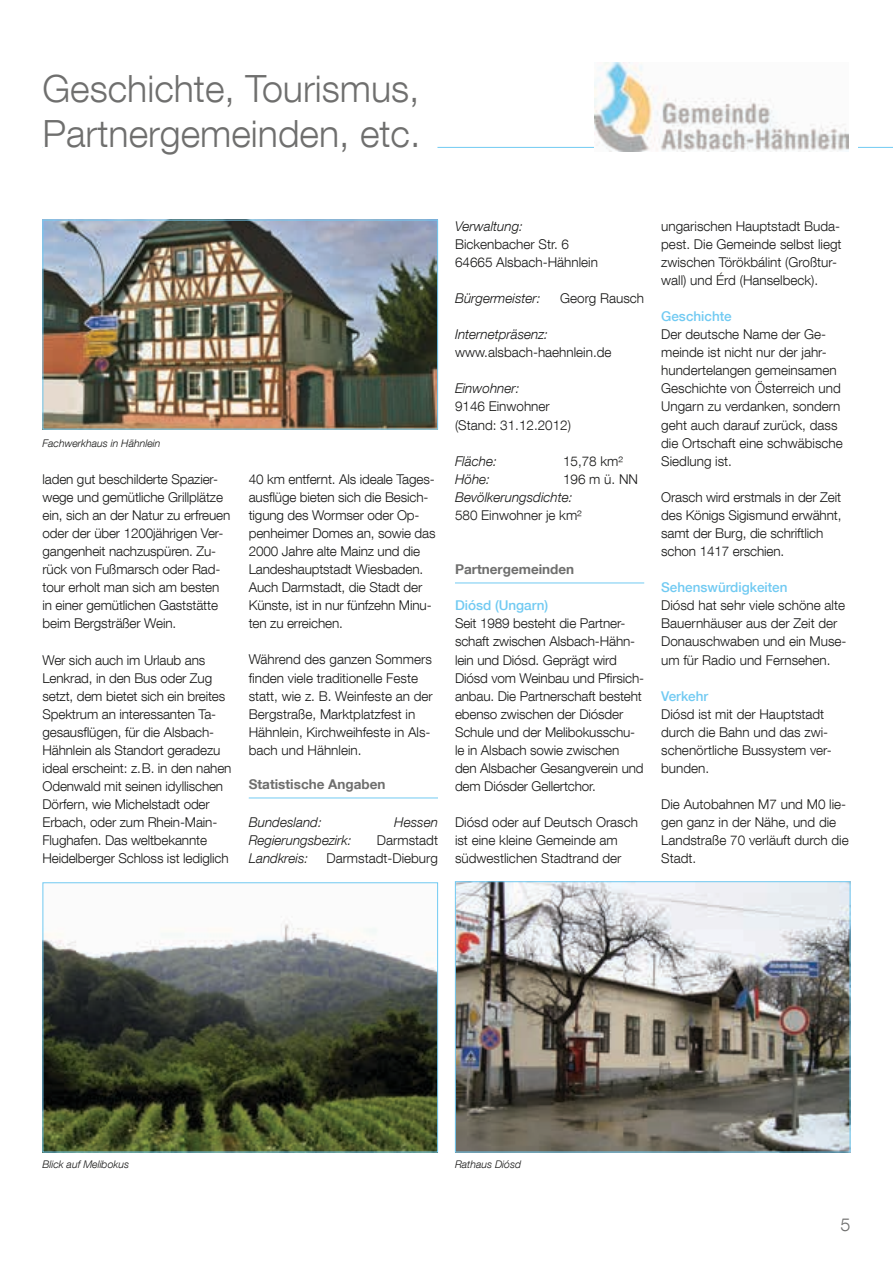
<style>
.page{position:relative;width:893px;height:1263px;background:#fff}
.page>*{position:absolute;margin:0;border:0;box-sizing:border-box;transform-origin:0 0}
.t1{font:300 37.5px/45px "Helvetica Neue LT Com";color:#6f6f6e}
.t2{font:300 18px "Helvetica Neue LT Com";color:#6f6f6e}
.t3{font:300 13.5px/18.1px "Helvetica Neue LT Com";letter-spacing:-.01em;color:#181817}
.t4{font:italic 300 13.5px "Helvetica Neue LT Com";color:#181817}
.t5{font:500 13.5px "Helvetica Neue LT Com";color:#71caf2}
.t6{font:700 13.5px "Helvetica Neue LT Com";color:#6f6f6e}
.t7{font:italic 300 10.5px "Helvetica Neue LT Com";color:#181817}
</style>
<div class="page">
<hr style="left:43px;top:147px;width:850px;height:1px;background:#71caf2">
<div style="left:595px;top:63px;width:263px;height:88px;background:#fff"></div>
<img style="left:595px;top:63px;width:253px;height:88px">
<div style="left:43px;top:145px;width:394px;height:5px;background:#fff"></div>
<hr style="left:455px;top:583px;width:189px;height:1px;background:#71caf2">
<hr style="left:249px;top:797px;width:189px;height:1px;background:#71caf2">
<img style="left:45px;top:222px;width:391px;height:205px">
<div style="left:43px;top:220px;width:395px;height:209px;border:1px solid #71caf2"></div>
<img style="left:45px;top:916px;width:391px;height:234px">
<div style="left:43px;top:882px;width:395px;height:270px;border:1px solid #71caf2"></div>
<img style="left:457px;top:883px;width:391px;height:267px">
<div style="left:455px;top:881px;width:395px;height:271px;border:1px solid #71caf2"></div>
<h1 class="t1" style="left:43px;top:66px;width:379px">Geschichte, Tourismus,<br>Partnergemeinden, etc.</h1>
<p class="t7" style="left:43px;top:436px;width:119px">Fachwerkhaus in Hähnlein</p>
<p class="t3" style="left:43px;top:470px;width:189px">laden gut beschilderte Spazier&shy;wege und gemütliche Grillplätze ein, sich an der Natur zu erfreuen oder der über 1200jährigen Ver&shy;gangenheit nachzuspüren. Zu&shy;rück von Fußmarsch oder Rad&shy;tour erholt man sich am besten in einer gemütlichen Gaststätte beim Bergsträßer Wein.</p>
<p class="t3" style="left:43px;top:650px;width:190px">Wer sich auch im Urlaub ans<br>Lenkrad, in den Bus oder Zug setzt, dem bietet sich ein breites<br>Spektrum an interessanten Ta&shy;gesausflügen, für die Alsbach-<br>Hähnlein als Standort geradezu ideal erscheint: z.B. in den nahen<br>Odenwald mit seinen idyllischen<br>Dörfern, wie Michelstadt oder<br>Erbach, oder zum Rhein-Main-<br>Flughafen. Das weltbekannte<br>Heidelberger Schloss ist lediglich</p>
<p class="t3" style="left:249px;top:470px;width:188px">40 km entfernt. Als ideale Tages&shy;ausflüge bieten sich die Besich&shy;tigung des Wormser oder Op&shy;penheimer Domes an, sowie das<br>2000 Jahre alte Mainz und die<br>Landeshauptstadt Wiesbaden.<br>Auch Darmstadt, die Stadt der<br>Künste, ist in nur fünfzehn Minu&shy;ten zu erreichen.</p>
<p class="t3" style="left:249px;top:650px;width:186px">Während des ganzen Sommers finden viele traditionelle Feste statt, wie z. B. Weinfeste an der<br>Bergstraße, Marktplatzfest in<br>Hähnlein, Kirchweihfeste in Als&shy;bach und Hähnlein.</p>
<p class="t6" style="left:249px;top:776px;width:138px">Statistische Angaben</p>
<p class="t4" style="left:249px;top:814px;width:75px">Bundesland:</p>
<p class="t4" style="left:394px;top:814px;width:45px">Hessen</p>
<p class="t4" style="left:249px;top:832px;width:104px">Regierungsbezirk:</p>
<p class="t3" style="left:377px;top:831px;width:62px">Darmstadt</p>
<p class="t4" style="left:249px;top:850px;width:61px">Landkreis:</p>
<p class="t3" style="left:326px;top:849px;width:113px">Darmstadt-Dieburg</p>
<p class="t4" style="left:455px;top:218px;width:70px">Verwaltung:</p>
<p class="t3" style="left:455px;top:235px;width:145px">Bickenbacher Str. 6<br>64665 Alsbach-Hähnlein</p>
<p class="t4" style="left:455px;top:290px;width:87px">Bürgermeister:</p>
<p class="t3" style="left:560px;top:289px;width:86px">Georg Rausch</p>
<p class="t4" style="left:455px;top:326px;width:95px">Internetpräsenz:</p>
<p class="t3" style="left:455px;top:343px;width:158px">www.alsbach-haehnlein.de</p>
<p class="t4" style="left:455px;top:380px;width:66px">Einwohner:</p>
<p class="t3" style="left:455px;top:397px;width:118px">9146 Einwohner (Stand: 31.12.2012)</p>
<p class="t4" style="left:455px;top:453px;width:43px">Fläche:</p>
<p class="t3" style="left:563px;top:452px;width:62px">15,78 km²</p>
<p class="t4" style="left:455px;top:471px;width:37px">Höhe:</p>
<p class="t3" style="left:563px;top:470px;width:77px">196 m ü. NN</p>
<p class="t4" style="left:455px;top:489px;width:119px">Bevölkerungsdichte:</p>
<p class="t3" style="left:455px;top:506px;width:128px">580 Einwohner je km²</p>
<p class="t6" style="left:455px;top:561px;width:121px">Partnergemeinden</p>
<p class="t5" style="left:455px;top:597px;width:95px">Diósd (Ungarn)</p>
<p class="t3" style="left:455px;top:614px;width:191px">Seit 1989 besteht die Partner&shy;schaft zwischen Alsbach-Hähn&shy;lein und Diósd. Geprägt wird<br>Diósd vom Weinbau und Pfirsich&shy;anbau. Die Partnerschaft besteht ebenso zwischen der Diósder<br>Schule und der Melibokusschu&shy;le in Alsbach sowie zwischen den Alsbacher Gesangverein und dem Diósder Gellertchor.</p>
<p class="t3" style="left:455px;top:813px;width:185px">Diósd oder auf Deutsch Orasch ist eine kleine Gemeinde am südwestlichen Stadtrand der</p>
<p class="t3" style="left:661px;top:217px;width:182px">ungarischen Hauptstadt Buda&shy;pest. Die Gemeinde selbst liegt zwischen Törökbálint (Großtur&shy;wall) und Érd (Hanselbeck).</p>
<p class="t5" style="left:661px;top:308px;width:72px">Geschichte</p>
<p class="t3" style="left:661px;top:325px;width:183px">Der deutsche Name der Ge&shy;meinde ist nicht nur der jahr&shy;hundertelangen gemeinsamen<br>Geschichte von Österreich und<br>Ungarn zu verdanken, sondern geht auch darauf zurück, dass die Ortschaft eine schwäbische<br>Siedlung ist.</p>
<p class="t3" style="left:661px;top:488px;width:182px">Orasch wird erstmals in der Zeit des Königs Sigismund erwähnt, samt der Burg, die schriftlich schon 1417 erschien.</p>
<p class="t5" style="left:661px;top:579px;width:128px">Sehenswürdigkeiten</p>
<p class="t3" style="left:661px;top:596px;width:187px">Diósd hat sehr viele schöne alte<br>Bauernhäuser aus der Zeit der<br>Donauschwaben und ein Muse&shy;um für Radio und Fernsehen.</p>
<p class="t5" style="left:661px;top:688px;width:49px">Verkehr</p>
<p class="t3" style="left:661px;top:705px;width:172px">Diósd ist mit der Hauptstadt durch die Bahn und das zwi&shy;schenörtliche Bussystem ver&shy;bunden.</p>
<p class="t3" style="left:661px;top:795px;width:189px">Die Autobahnen M7 und M0 lie&shy;gen ganz in der Nähe, und die<br>Landstraße 70 verläuft durch die<br>Stadt.</p>
<p class="t7" style="left:43px;top:1158px;width:88px">Blick auf Melibokus</p>
<p class="t7" style="left:455px;top:1158px;width:68px">Rathaus Diósd</p>
<h2 class="t2" style="left:840px;top:1213px;width:12px">5</h2>
</div>
